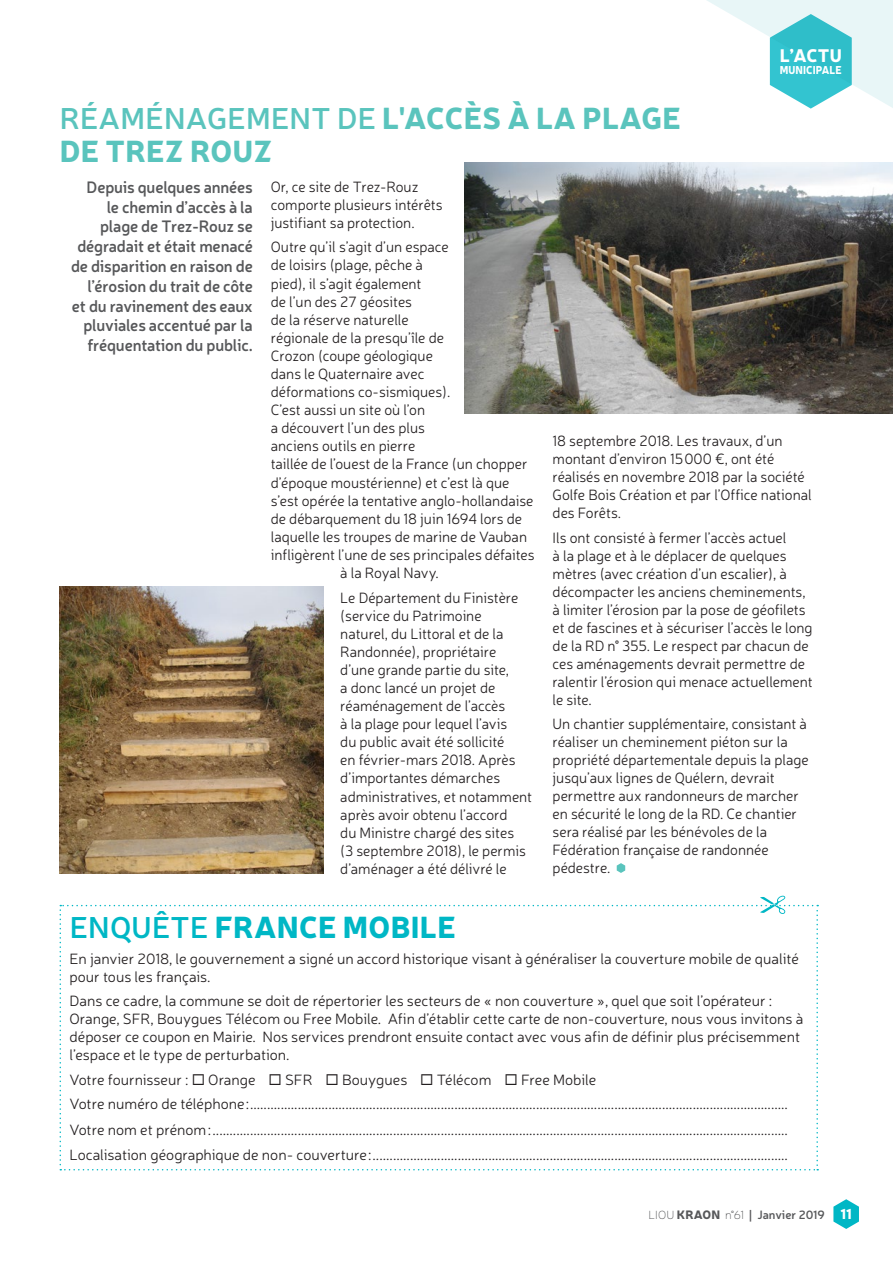
<style>
.page{position:relative;width:893px;height:1263px;background:#fff}
.page>*{position:absolute;margin:0;border:0;box-sizing:border-box;transform-origin:0 0}
.t1{font:900 30px/33px "Neris";letter-spacing:.01em;color:#5ac4bd}
.t2{font:900 30px "Neris";letter-spacing:.01em;color:#00b7c5}
.t3{font:900 18px "Neris";color:#fff}
.t4{font:600 16.5px/19.8px "Neris";letter-spacing:-.01em;color:#57585a;text-align:right}
.t5{font:300 15px/18px "Neris";color:#231f20}
.t6{font:600 12px "Neris";color:#57585a}
.t7{font:900 11.25px "Neris";letter-spacing:.01em;color:#fff;scale:.91 1}
.s1{font-weight:600}
.s2{font-weight:100}
.s3{font-weight:900}
.s4{font-weight:900;font-size:14.25px;color:#fff}
</style>
<div class="page">
<img style="left:60px;top:587px;width:263px;height:287px">
<svg style="left:617px;top:863px;width:8px;height:10px"></svg>
<img style="left:464px;top:163px;width:429px;height:251px">
<svg style="left:60px;top:896px;width:758px;height:274px"></svg>
<svg style="left:833px;top:1199px;width:26px;height:30px"></svg>
<svg style="left:707px;top:0;width:186px;height:109px"></svg>
<p class="t3" style="left:780px;top:42px;width:63px">L’ACTU</p>
<p class="t7" style="left:780px;top:62px;width:70px">MUNICIPALE</p>
<h1 class="t1" style="left:60px;top:100px;width:623px"><span class="s1">RÉAMÉNAGEMENT DE</span> L'ACCÈS À LA PLAGE<br>DE TREZ ROUZ</h1>
<p class="t5" style="left:271px;top:177px;width:173px">Or, ce site de Trez-Rouz comporte plusieurs intérêts justifiant sa protection.</p>
<p class="t5" style="left:271px;top:238px;width:180px">Outre qu’il s’agit d’un espace</p>
<p class="t5" style="left:271px;top:256px;width:154px">de loisirs (plage, pêche à</p>
<p class="t5" style="left:271px;top:274px;width:152px">pied), il s’agit également</p>
<p class="t5" style="left:271px;top:292px;width:143px">de l’un des 27 géosites</p>
<p class="t5" style="left:271px;top:310px;width:139px">de la réserve naturelle</p>
<p class="t5" style="left:271px;top:328px;width:175px">régionale de la presqu’île de</p>
<p class="t5" style="left:271px;top:346px;width:164px">Crozon (coupe géologique</p>
<p class="t5" style="left:271px;top:364px;width:155px">dans le Quaternaire avec</p>
<p class="t5" style="left:271px;top:382px;width:181px">déformations co-sismiques).</p>
<p class="t5" style="left:271px;top:400px;width:156px">C’est aussi un site où l’on</p>
<p class="t5" style="left:271px;top:419px;width:156px">a découvert l’un des plus</p>
<p class="t5" style="left:271px;top:437px;width:146px">anciens outils en pierre</p>
<p class="t5" style="left:271px;top:455px;width:258px">taillée de l’ouest de la France (un chopper</p>
<p class="t5" style="left:271px;top:473px;width:240px">d’époque moustérienne) et c’est là que</p>
<p class="t5" style="left:271px;top:491px;width:264px">s’est opérée la tentative anglo-hollandaise</p>
<p class="t5" style="left:271px;top:509px;width:253px">de débarquement du 18 juin 1694 lors de</p>
<p class="t5" style="left:271px;top:527px;width:258px">laquelle les troupes de marine de Vauban</p>
<p class="t5" style="left:271px;top:545px;width:265px">infligèrent l’une de ses principales défaites</p>
<p class="t5" style="left:340px;top:563px;width:100px">à la Royal Navy.</p>
<p class="t5" style="left:340px;top:588px;width:193px">Le Département du Finistère (service du Patrimoine naturel, du Littoral et de la<br>Randonnée), propriétaire d’une grande partie du site,<br>a donc lancé un projet de réaménagement de l’accès<br>à la plage pour lequel l’avis<br>du public avait été sollicité<br>en février-mars 2018. Après d’importantes démarches administratives, et notamment après avoir obtenu l’accord<br>du Ministre chargé des sites<br>(3 septembre 2018), le permis d’aménager a été délivré le</p>
<p class="t4" style="left:71px;top:176px;width:183px">Depuis quelques années le chemin d’accès à la plage de Trez-Rouz se dégradait et était menacé de disparition en raison de l’érosion du trait de côte et du ravinement des eaux pluviales accentué par la fréquentation du public.</p>
<p class="t5" style="left:553px;top:431px;width:261px">18 septembre 2018. Les travaux, d’un montant d’environ 15 000 €, ont été réalisés en novembre 2018 par la société Golfe Bois Création et par l’Office national des Forêts.</p>
<p class="t5" style="left:553px;top:528px;width:262px">Ils ont consisté à fermer l’accès actuel<br>à la plage et à le déplacer de quelques mètres (avec création d’un escalier), à décompacter les anciens cheminements, à limiter l’érosion par la pose de géofilets et de fascines et à sécuriser l’accès le long de la RD n° 355. Le respect par chacun de ces aménagements devrait permettre de ralentir l’érosion qui menace actuellement le site.</p>
<p class="t5" style="left:553px;top:714px;width:258px">Un chantier supplémentaire, consistant à réaliser un cheminement piéton sur la propriété départementale depuis la plage jusqu’aux lignes de Quélern, devrait permettre aux randonneurs de marcher en sécurité le long de la RD. Ce chantier sera réalisé par les bénévoles de la Fédération française de randonnée pédestre.</p>
<h1 class="t2" style="left:70px;top:904px;width:388px"><span class="s1">ENQUÊTE</span> FRANCE MOBILE</h1>
<p class="t5" style="left:70px;top:949px;width:731px">En janvier 2018, le gouvernement a signé un accord historique visant à généraliser la couverture mobile de qualité pour tous les français.</p>
<p class="t5" style="left:70px;top:992px;width:735px">Dans ce cadre, la commune se doit de répertorier les secteurs de « non couverture », quel que soit l’opérateur :<br>Orange, SFR, Bouygues Télécom ou Free Mobile. Afin d’établir cette carte de non-couverture, nous vous invitons à déposer ce coupon en Mairie. Nos services prendront ensuite contact avec vous afin de définir plus précisemment l’espace et le type de perturbation.</p>
<p class="t5" style="left:70px;top:1066px;width:720px;line-height:25.2px">Votre fournisseur : ◻ Orange ◻ SFR ◻ Bouygues ◻ Télécom ◻ Free Mobile<br>Votre numéro de téléphone :..............................................................................................................................................................<br>Votre nom et prénom :.........................................................................................................................................................................<br>Localisation géographique de non- couverture :..........................................................................................................................</p>
<p class="t6" style="left:648px;top:1206px;width:205px"><span class="s2">LIOU</span> <span class="s3">KRAON</span> <span class="s2">n°61</span> | Janvier 2019 <span class="s4">11</span></p>
</div>
